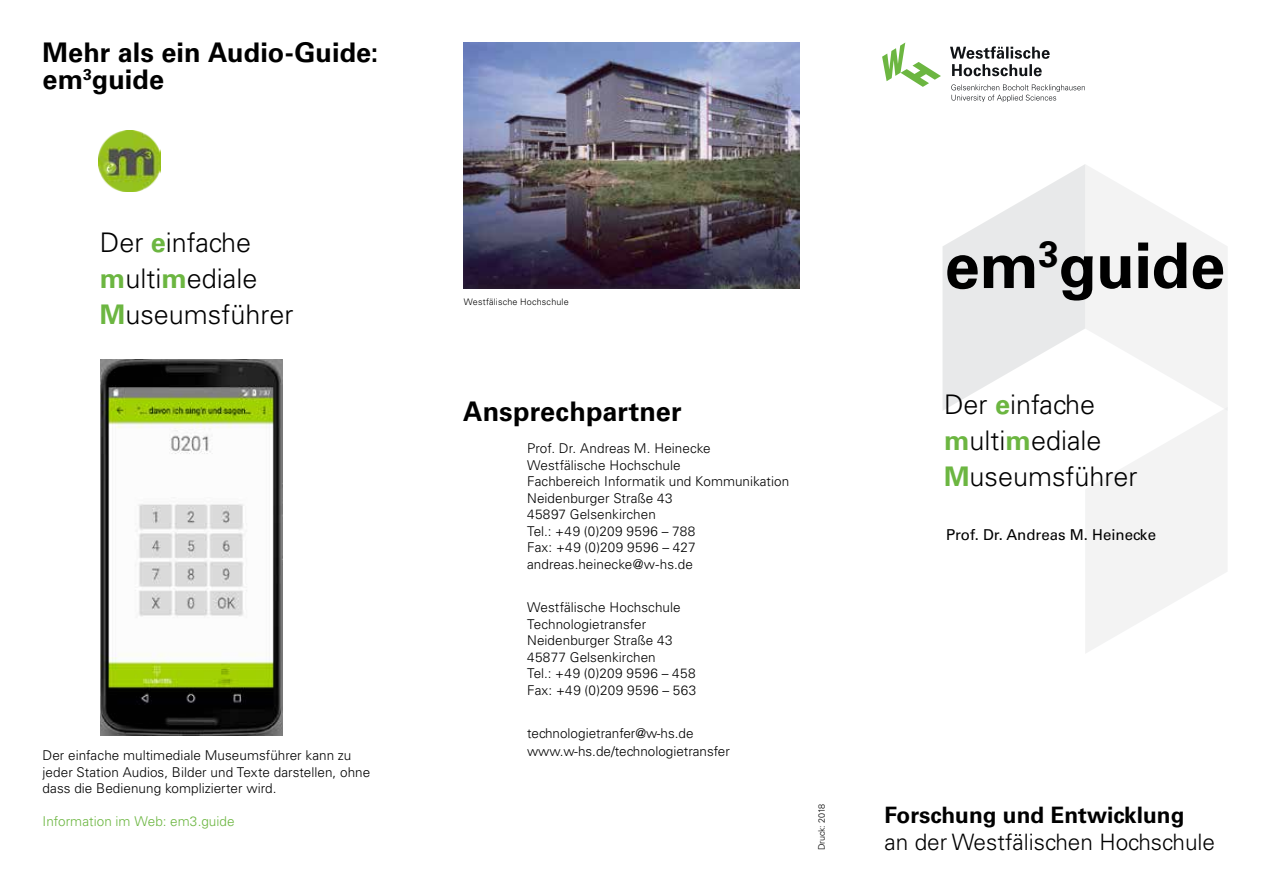
<style>
.page{position:relative;width:1263px;height:893px;background:#fff}
.page>*{position:absolute;margin:0;border:0;box-sizing:border-box;transform-origin:0 0}
.t1{font:700 63px "Univers LT Std";letter-spacing:-.005em;color:#000}
.t2{font:300 27px/36px "Univers LT Std";color:#000}
.t3{font:700 27px/27px "Univers LT Std";letter-spacing:.005em;color:#000}
.t4{font:300 22.65px "Univers LT Std";color:#000}
.t5{font:700 22.65px "Univers LT Std";color:#000}
.t6{font:15px "Univers LT Std";color:#000}
.t7{font:300 13.5px/16.5px "Univers LT Std";letter-spacing:.005em;color:#000}
.t8{font:300 13.5px "Univers LT Std";letter-spacing:.005em;color:#6cb641}
.t9{font:300 9px "Univers LT Std";letter-spacing:.015em;color:#000}
.t10{font:300 9px "Univers LT Std";letter-spacing:-.025em;color:#000}
.s1{font-weight:700;color:#6cb641}
</style>
<div class="page">
<svg style="left:942px;top:164px;width:286px;height:489px"></svg>
<svg style="left:950px;top:46px;width:100px;height:30px"></svg>
<svg style="left:882px;top:43px;width:59px;height:44px"></svg>
<svg style="left:951px;top:84px;width:134px;height:18px"></svg>
<img style="left:463px;top:43px;width:336px;height:245px">
<img style="left:101px;top:359px;width:181px;height:377px">
<img style="left:99px;top:130px;width:61px;height:62px">
<h2 class="t3" style="left:43px;top:39px;width:337px">Mehr als ein Audio-Guide: em<sup>3</sup>guide</h2>
<h2 class="t2" style="left:100px;top:224px;width:195px">Der <span class="s1">e</span>infache <span class="s1">m</span>ulti<span class="s1">m</span>ediale<br><span class="s1">M</span>useumsführer</h2>
<p class="t7" style="left:43px;top:747px;width:329px">Der einfache multimediale Museumsführer kann zu jeder Station Audios, Bilder und Texte darstellen, ohne dass die Bedienung komplizierter wird.</p>
<p class="t8" style="left:43px;top:813px;width:194px">Information im Web: em3.guide</p>
<p class="t9" style="left:464px;top:296px;width:107px">Westfälische Hochschule</p>
<h1 class="t1" style="left:945px;top:229px;width:282px">em<sup>3</sup>guide</h1>
<h2 class="t3" style="left:463px;top:398px;width:220px">Ansprechpartner</h2>
<p class="t7" style="left:527px;top:440px;width:264px">Prof. Dr. Andreas M. Heinecke<br>Westfälische Hochschule<br>Fachbereich Informatik und Kommunikation<br>Neidenburger Straße 43<br>45897 Gelsenkirchen<br>Tel.: +49 (0)209 9596 – 788<br>Fax: +49 (0)209 9596 – 427 andreas.heinecke@w-hs.de</p>
<p class="t7" style="left:527px;top:599px;width:171px">Westfälische Hochschule<br>Technologietransfer<br>Neidenburger Straße 43<br>45877 Gelsenkirchen<br>Tel.: +49 (0)209 9596 – 458<br>Fax: +49 (0)209 9596 – 563</p>
<p class="t7" style="left:527px;top:724px;width:204px;line-height:18px">technologietranfer@w-hs.de www.w-hs.de/technologietransfer</p>
<h2 class="t2" style="left:944px;top:386px;width:195px">Der <span class="s1">e</span>infache <span class="s1">m</span>ulti<span class="s1">m</span>ediale<br><span class="s1">M</span>useumsführer</h2>
<p class="t6" style="left:946px;top:526px;width:211px">Prof. Dr. Andreas M. Heinecke</p>
<p class="t10" style="left:816px;top:850px;width:48px;rotate:-90deg">Druck: 2018</p>
<h3 class="t5" style="left:884px;top:802px;width:302px">Forschung und Entwicklung</h3>
<h3 class="t4" style="left:884px;top:828px;width:332px">an der Westfälischen Hochschule</h3>
</div>
